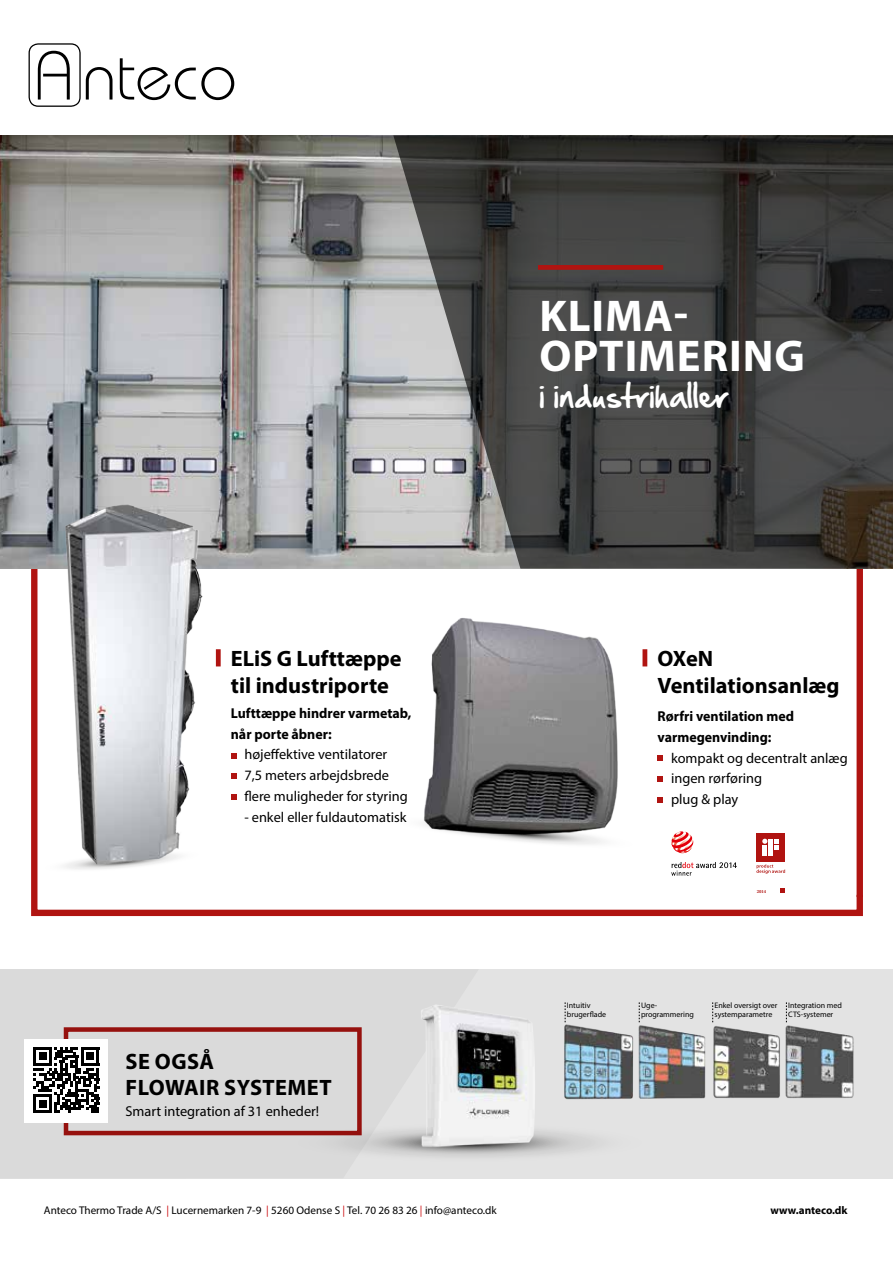
<style>
.page{position:relative;width:893px;height:1263px;background:#fff}
.page>*{position:absolute;margin:0;border:0;box-sizing:border-box;transform-origin:0 0}
.t1{font:700 44.7px/39.9px "Myriad Pro";letter-spacing:.02em;color:#fff}
.t2{font:28.2px "Hand Of Sean";color:#fff}
.t3{font:700 22.35px/26.8px "Myriad Pro";color:#000}
.t4{font:700 22.35px/26.8px "Myriad Pro";letter-spacing:.02em;color:#000}
.t5{font:14.4px/20.7px "Myriad Pro";color:#000}
.t6{font:700 14.4px/20.7px "Myriad Pro";color:#000}
.t7{font:11.1px "Myriad Pro";color:#000}
.t8{font:700 11.1px "Myriad Pro";color:#000}
.t9{font:7.95px/9.6px "Myriad Pro";color:#000}
.t10{font:700 4.8px "Minion Pro";color:#b01310}
.s1{color:#cd1013}
</style>
<div class="page">
<svg style="left:31px;top:568px;width:832px;height:349px"></svg>
<img style="left:0;top:135px;width:393px;height:433px">
<svg style="left:393px;top:135px;width:500px;height:434px;background:#4d4d4c"></svg>
<div style="left:538px;top:265px;width:125px;height:5px;background:#b01411"></div>
<div style="left:642px;top:649px;width:5px;height:17px;background:#b01411"></div>
<svg style="left:657px;top:755px;width:6px;height:6px"></svg>
<svg style="left:234px;top:753px;width:3px;height:5px"></svg>
<svg style="left:234px;top:773px;width:3px;height:6px"></svg>
<svg style="left:234px;top:794px;width:3px;height:6px"></svg>
<svg style="left:657px;top:776px;width:6px;height:6px"></svg>
<svg style="left:657px;top:797px;width:6px;height:6px"></svg>
<svg style="left:39px;top:869px;width:170px;height:5px"></svg>
<img style="left:6px;top:463px;width:228px;height:406px">
<img style="left:406px;top:605px;width:224px;height:209px">
<svg style="left:387px;top:814px;width:251px;height:37px"></svg>
<div style="left:667px;top:827px;width:74px;height:53px;background:#fff"></div>
<svg style="left:671px;top:831px;width:22px;height:22px"></svg>
<svg style="left:671px;top:862px;width:66px;height:14px"></svg>
<div style="left:755px;top:831px;width:32px;height:64px;background:#fff"></div>
<div style="left:757px;top:833px;width:28px;height:28px;background:#b01310"></div>
<hr style="left:763px;top:845px;width:4px;height:10px;background:#fff">
<svg style="left:762px;top:839px;width:5px;height:5px"></svg>
<hr style="left:769px;top:839px;width:4px;height:16px;background:#fff">
<svg style="left:775px;top:839px;width:4px;height:10px"></svg>
<svg style="left:781px;top:889px;width:4px;height:4px"></svg>
<svg style="left:756px;top:864px;width:29px;height:10px"></svg>
<div style="left:0;top:969px;width:893px;height:209px;background:#dadada"></div>
<div style="left:64px;top:1027px;width:298px;height:108px;border:5px solid #b01411"></div>
<div style="left:24px;top:1039px;width:84px;height:84px;background:#fff"></div>
<svg style="left:285px;top:1120px;width:121px;height:32px"></svg>
<img style="left:406px;top:1002px;width:448px;height:152px">
<svg style="left:565px;top:1002px;width:1px;height:20px"></svg>
<svg style="left:639px;top:1002px;width:1px;height:20px"></svg>
<svg style="left:712px;top:1002px;width:1px;height:20px"></svg>
<svg style="left:786px;top:1002px;width:1px;height:20px"></svg>
<svg style="left:29px;top:43px;width:205px;height:64px"></svg>
<svg style="left:34px;top:1047px;width:65px;height:66px"></svg>
<hr style="left:34px;top:1110px;width:18px;height:3px;background:#000">
<div style="left:39px;top:1099px;width:8px;height:8px;background:#000"></div>
<h3 class="t3" style="left:231px;top:644px;width:172px">ELiS G Lufttæppe til industriporte</h3>
<p class="t6" style="left:231px;top:702px;width:182px">Lufttæppe hindrer varmetab, når porte åbner:</p>
<p class="t5" style="left:244px;top:744px;width:165px">højeffektive ventilatorer<br>7,5 meters arbejdsbrede flere muligheder for styring</p>
<p class="t5" style="left:244px;top:806px;width:164px">- enkel eller fuldautomatisk</p>
<h3 class="t4" style="left:126px;top:1047px;width:208px">SE OGSÅ<br>FLOWAIR SYSTEMET</h3>
<p class="t5" style="left:125px;top:1101px;width:195px">Smart integration af 31 enheder!</p>
<h1 class="t1" style="left:540px;top:295px;width:267px">KLIMA-<br>OPTIMERING</h1>
<h2 class="t2" style="left:539px;top:370px;width:191px">i industrihaller</h2>
<h3 class="t3" style="left:657px;top:644px;width:184px">OXeN<br>Ventilationsanlæg</h3>
<p class="t6" style="left:657px;top:705px;width:138px">Rørfri ventilation med varmegenvinding:</p>
<p class="t5" style="left:671px;top:747px;width:178px">kompakt og decentralt anlæg ingen rørføring<br>plug &amp; play</p>
<p class="t10" style="left:757px;top:888px;width:11px">2014</p>
<p class="t9" style="left:567px;top:1000px;width:41px">Intuitiv brugerflade</p>
<p class="t9" style="left:641px;top:1000px;width:54px">Uge&shy;programmering</p>
<p class="t9" style="left:714px;top:1000px;width:64px">Enkel oversigt over systemparametre</p>
<p class="t9" style="left:788px;top:1000px;width:55px">Integration med<br>CTS-systemer</p>
<p class="t7" style="left:44px;top:1203px;width:454px">Anteco Thermo Trade A/S <span class="s1">|</span> Lucernemarken 7-9 <span class="s1">|</span> 5260 Odense S <span class="s1">|</span> Tel. 70 26 83 26 <span class="s1">|</span> info@anteco.dk</p>
<p class="t8" style="left:771px;top:1203px;width:79px">www.anteco.dk</p>
</div>
